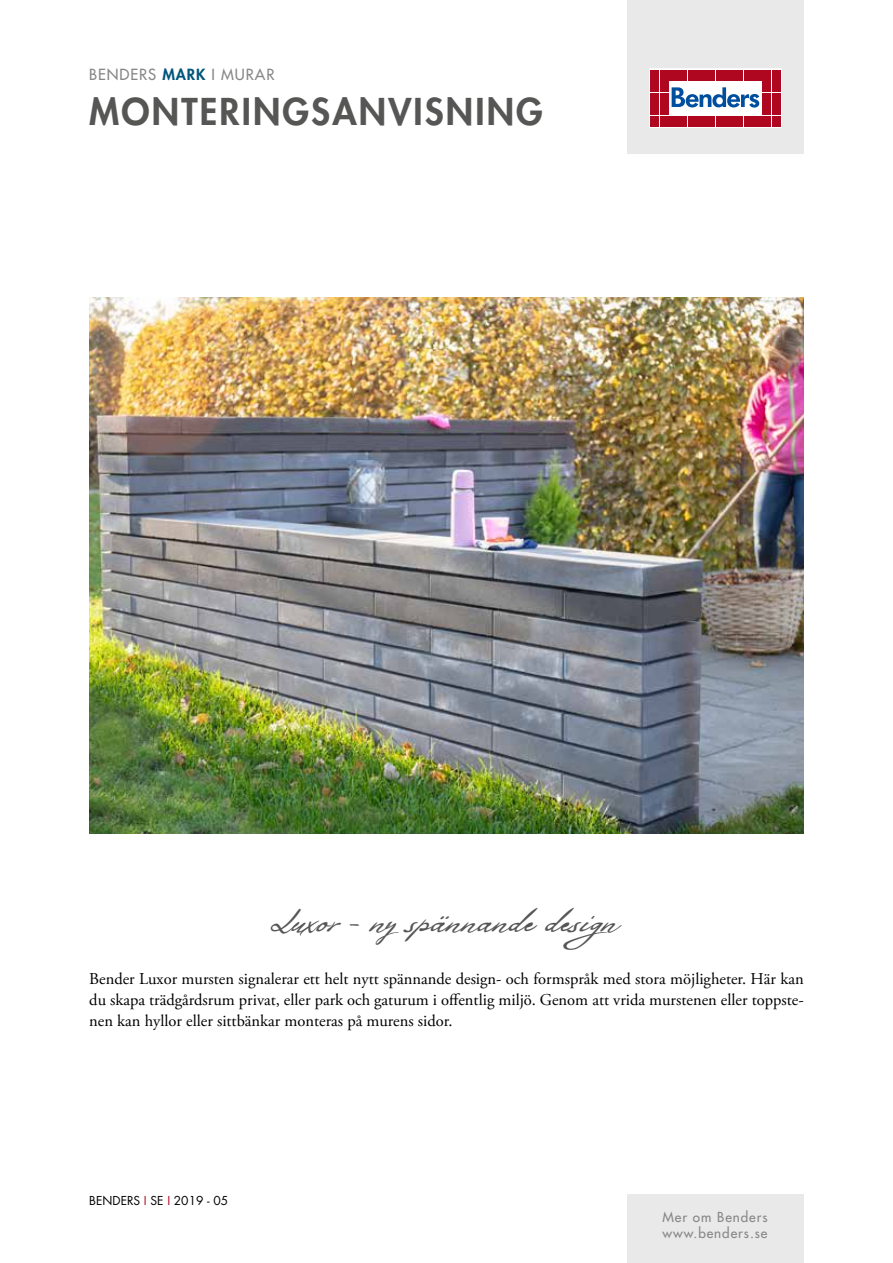
<style>
.page{position:relative;width:893px;height:1263px;background:#fff}
.page>*{position:absolute;margin:0;border:0;box-sizing:border-box;transform-origin:0 0}
.t1{font:800 36px "Futura Std";letter-spacing:.06em;color:#565655}
.t2{font:33px "Bolivar";letter-spacing:.005em;color:#565655}
.t3{font:16.5px/21px "Adobe Garamond Pro";color:#000;text-align:justify}
.t4{font:500 15px "Futura Std";letter-spacing:.06em;color:#868786}
.t5{font:500 13.5px/16.2px "Futura Std";letter-spacing:.07em;color:#868786}
.t6{font:12px "Futura Std";color:#000}
.s1{font-weight:800;color:#00567b}
.s2{color:#ae071f}
</style>
<div class="page">
<div style="left:627px;top:0;width:177px;height:153px;background:#e9e9e9"></div>
<svg style="left:649px;top:69px;width:132px;height:59px;background:#eac2c8"></svg>
<div style="left:651px;top:70px;width:8px;height:10px;background:#ae071f"></div>
<div style="left:660px;top:70px;width:8px;height:10px;background:#ae071f"></div>
<div style="left:651px;top:81px;width:8px;height:11px;background:#ae071f"></div>
<div style="left:660px;top:81px;width:8px;height:11px;background:#ae071f"></div>
<div style="left:651px;top:93px;width:8px;height:10px;background:#ae071f"></div>
<div style="left:660px;top:93px;width:8px;height:10px;background:#ae071f"></div>
<div style="left:651px;top:104px;width:8px;height:11px;background:#ae071f"></div>
<div style="left:660px;top:104px;width:8px;height:11px;background:#ae071f"></div>
<div style="left:651px;top:116px;width:8px;height:10px;background:#ae071f"></div>
<div style="left:660px;top:116px;width:8px;height:10px;background:#ae071f"></div>
<div style="left:669px;top:70px;width:8px;height:10px;background:#ae071f"></div>
<div style="left:679px;top:70px;width:8px;height:10px;background:#ae071f"></div>
<div style="left:688px;top:70px;width:8px;height:10px;background:#ae071f"></div>
<div style="left:697px;top:70px;width:9px;height:10px;background:#ae071f"></div>
<div style="left:707px;top:70px;width:8px;height:10px;background:#ae071f"></div>
<div style="left:716px;top:70px;width:8px;height:10px;background:#ae071f"></div>
<div style="left:725px;top:70px;width:9px;height:10px;background:#ae071f"></div>
<div style="left:735px;top:70px;width:8px;height:10px;background:#ae071f"></div>
<div style="left:744px;top:70px;width:8px;height:10px;background:#ae071f"></div>
<div style="left:753px;top:70px;width:9px;height:10px;background:#ae071f"></div>
<div style="left:669px;top:116px;width:8px;height:10px;background:#ae071f"></div>
<div style="left:679px;top:116px;width:8px;height:10px;background:#ae071f"></div>
<div style="left:688px;top:116px;width:8px;height:10px;background:#ae071f"></div>
<div style="left:697px;top:116px;width:9px;height:10px;background:#ae071f"></div>
<div style="left:707px;top:116px;width:8px;height:10px;background:#ae071f"></div>
<div style="left:716px;top:116px;width:8px;height:10px;background:#ae071f"></div>
<div style="left:725px;top:116px;width:9px;height:10px;background:#ae071f"></div>
<div style="left:735px;top:116px;width:8px;height:10px;background:#ae071f"></div>
<div style="left:744px;top:116px;width:8px;height:10px;background:#ae071f"></div>
<div style="left:753px;top:116px;width:9px;height:10px;background:#ae071f"></div>
<div style="left:763px;top:70px;width:8px;height:10px;background:#ae071f"></div>
<div style="left:772px;top:70px;width:8px;height:10px;background:#ae071f"></div>
<div style="left:763px;top:81px;width:8px;height:11px;background:#ae071f"></div>
<div style="left:772px;top:81px;width:8px;height:11px;background:#ae071f"></div>
<div style="left:763px;top:93px;width:8px;height:10px;background:#ae071f"></div>
<div style="left:772px;top:93px;width:8px;height:10px;background:#ae071f"></div>
<div style="left:763px;top:104px;width:8px;height:11px;background:#ae071f"></div>
<div style="left:772px;top:104px;width:8px;height:11px;background:#ae071f"></div>
<div style="left:763px;top:116px;width:8px;height:10px;background:#ae071f"></div>
<div style="left:772px;top:116px;width:8px;height:10px;background:#ae071f"></div>
<svg style="left:672px;top:87px;width:87px;height:21px;background:#8fb1d4"></svg>
<div style="left:627px;top:1195px;width:177px;height:68px;background:#e9e9e9"></div>
<img style="left:89px;top:298px;width:715px;height:535px">
<p class="t4" style="left:89px;top:65px;width:187px">BENDERS <span class="s1">MARK</span> I MURAR</p>
<h1 class="t1" style="left:89px;top:89px;width:455px">MONTERINGSANVISNING</h1>
<h2 class="t2" style="left:276px;top:901px;width:363px">Luxor - ny spännande design</h2>
<p class="t3" style="left:89px;top:968px;width:716px">Bender Luxor mursten signalerar ett helt nytt spännande design- och formspråk med stora möjligheter. Här kan du skapa trädgårdsrum privat, eller park och gaturum i offentlig miljö. Genom att vrida murstenen eller toppste&shy;nen kan hyllor eller sittbänkar monteras på murens sidor.</p>
<p class="t6" style="left:89px;top:1193px;width:140px">BENDERS <span class="s2">I</span> SE <span class="s2">I</span> 2019 - 05</p>
<p class="t5" style="left:662px;top:1209px;width:107px">Mer om Benders www.benders.se</p>
</div>
